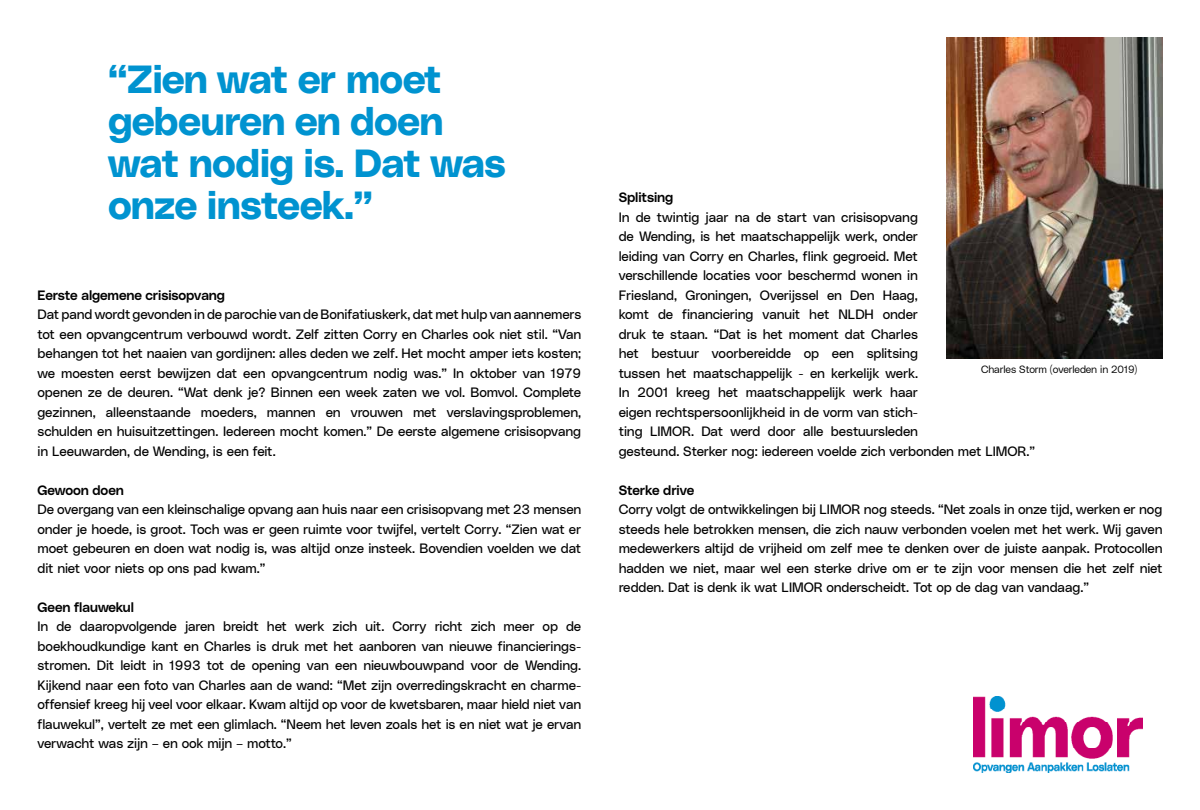
<style>
.page{position:relative;width:1200px;height:810px;background:#fff}
.page>*{position:absolute;margin:0;border:0;box-sizing:border-box;transform-origin:0 0}
.t1{font:39px/42px "Poly Sans Bulky";letter-spacing:-.01em;color:#0093d0}
.t2{font:13.5px/19.5px "Poly Sans Neutral";letter-spacing:-.01em;color:#000;text-align:justify}
.t3{font:13.5px "Poly Sans Median";letter-spacing:-.01em;color:#000}
.t4{font:10.5px "Poly Sans Slim";letter-spacing:-.015em;color:#000}
</style>
<div class="page">
<img style="left:946px;top:38px;width:216px;height:320px">
<img style="left:974px;top:696px;width:169px;height:76px">
<h1 class="t1" style="left:108px;top:56px;width:399px">“Zien wat er moet gebeuren en doen wat nodig is. Dat was onze insteek.”</h1>
<p class="t3" style="left:38px;top:285px;width:189px">Eerste algemene crisisopvang</p>
<p class="t2" style="left:38px;top:304px;width:545px">Dat pand wordt gevonden in de parochie van de Bonifatiuskerk, dat met hulp van aannemers tot een opvangcentrum verbouwd wordt. Zelf zitten Corry en Charles ook niet stil. “Van behangen tot het naaien van gordijnen: alles deden we zelf. Het mocht amper iets kosten; we moesten eerst bewijzen dat een opvangcentrum nodig was.” In oktober van 1979 openen ze de deuren. “Wat denk je? Binnen een week zaten we vol. Bomvol. Complete gezinnen, alleenstaande moeders, mannen en vrouwen met verslavingsproblemen, schulden en huisuitzettingen. Iedereen mocht komen.” De eerste algemene crisisopvang in Leeuwarden, de Wending, is een feit.</p>
<p class="t3" style="left:38px;top:480px;width:88px">Gewoon doen</p>
<p class="t2" style="left:38px;top:499px;width:545px">De overgang van een kleinschalige opvang aan huis naar een crisisopvang met 23 mensen onder je hoede, is groot. Toch was er geen ruimte voor twijfel, vertelt Corry. “Zien wat er moet gebeuren en doen wat nodig is, was altijd onze insteek. Bovendien voelden we dat dit niet voor niets op ons pad kwam.”</p>
<p class="t3" style="left:38px;top:597px;width:98px">Geen flauwekul</p>
<p class="t2" style="left:38px;top:616px;width:545px">In de daaropvolgende jaren breidt het werk zich uit. Corry richt zich meer op de boekhoudkundige kant en Charles is druk met het aanboren van nieuwe financierings&shy;stromen. Dit leidt in 1993 tot de opening van een nieuwbouwpand voor de Wending.<br>Kijkend naar een foto van Charles aan de wand: “Met zijn overredingskracht en charme&shy;offensief kreeg hij veel voor elkaar. Kwam altijd op voor de kwetsbaren, maar hield niet van flauwekul”, vertelt ze met een glimlach. “Neem het leven zoals het is en niet wat je ervan verwacht was zijn – en ook mijn – motto.”</p>
<p class="t3" style="left:619px;top:187px;width:56px">Splitsing</p>
<p class="t2" style="left:619px;top:206px;width:418px;text-align:left">In de twintig jaar na de start van crisisopvang<br>de Wending, is het maatschappelijk werk, onder<br>leiding van Corry en Charles, flink gegroeid. Met<br>verschillende locaties voor beschermd wonen in<br>Friesland, Groningen, Overijssel en Den Haag,<br>komt de financiering vanuit het NLDH onder<br>druk te staan. “Dat is het moment dat Charles<br>het bestuur voorbereidde op een splitsing<br>tussen het maatschappelijk - en kerkelijk werk.<br>In 2001 kreeg het maatschappelijk werk haar<br>eigen rechtspersoonlijkheid in de vorm van stich-<br>ting LIMOR. Dat werd door alle bestuursleden<br>gesteund. Sterker nog: iedereen voelde zich verbonden met LIMOR.”</p>
<p class="t3" style="left:619px;top:480px;width:77px">Sterke drive</p>
<p class="t2" style="left:619px;top:499px;width:545px">Corry volgt de ontwikkelingen bij LIMOR nog steeds. “Net zoals in onze tijd, werken er nog steeds hele betrokken mensen, die zich nauw verbonden voelen met het werk. Wij gaven medewerkers altijd de vrijheid om zelf mee te denken over de juiste aanpak. Protocollen hadden we niet, maar wel een sterke drive om er te zijn voor mensen die het zelf niet redden. Dat is denk ik wat LIMOR onderscheidt. Tot op de dag van vandaag.”</p>
<p class="t4" style="left:981px;top:362px;width:158px">Charles Storm (overleden in 2019)</p>
</div>
